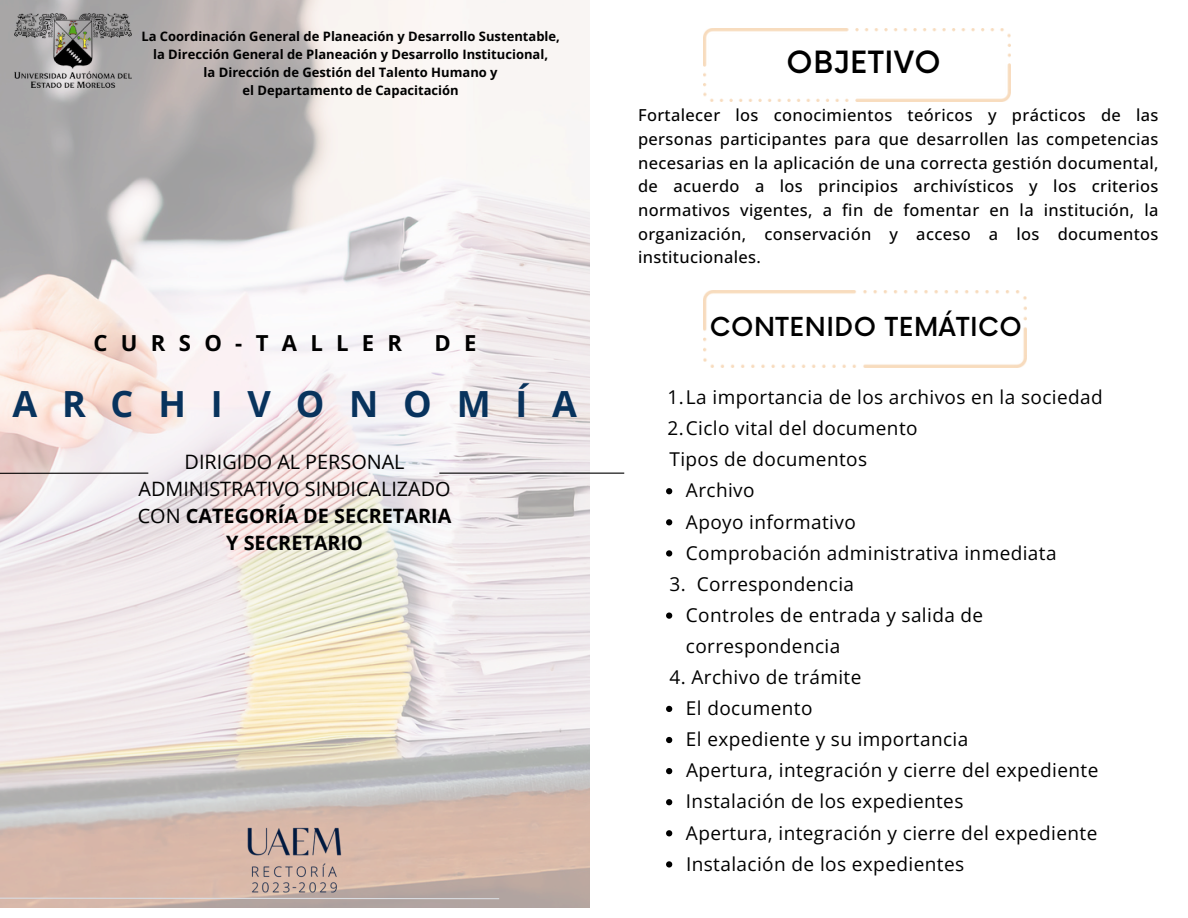
<style>
.page{position:relative;width:1188px;height:918px;background:#fff}
.page>*{position:absolute;margin:0;border:0;box-sizing:border-box;transform-origin:0 0}
.t1{font:700 36px "Open Sans";letter-spacing:.69em;color:#08335d}
.t2{font:500 29.85px "Now";letter-spacing:.02em;color:#000}
.t3{font:500 25.5px "Now";letter-spacing:.02em;color:#000}
.t4{font:700 22.05px "Open Sans";letter-spacing:.605em;color:#000}
.t5{font:19.8px/27px "Open Sans";color:#000;text-align:center}
.t6{font:19.05px/31px "Open Sans";letter-spacing:.02em;color:#000}
.t7{font:500 16.5px/23.7px "Open Sans";letter-spacing:.02em;color:#000;text-align:justify}
.t8{font:700 13.05px "Open Sans";color:#000}
.s1{font-weight:700}
</style>
<div class="page">
<img style="left:0;top:0;width:589px;height:907px">
<img style="left:14px;top:13px;width:117px;height:74px">
<svg style="left:0;top:897px;width:500px;height:3px"></svg>
<hr style="left:0;top:473px;width:148px;height:1px;background:#000">
<hr style="left:439px;top:473px;width:185px;height:1px;background:#000">
<img style="left:246px;top:826px;width:97px;height:68px">
<img style="left:703px;top:28px;width:307px;height:73px">
<svg style="left:666px;top:488px;width:6px;height:6px"></svg>
<svg style="left:666px;top:519px;width:6px;height:6px"></svg>
<svg style="left:666px;top:550px;width:6px;height:7px"></svg>
<svg style="left:666px;top:613px;width:6px;height:6px"></svg>
<svg style="left:666px;top:706px;width:6px;height:6px"></svg>
<svg style="left:666px;top:737px;width:6px;height:6px"></svg>
<svg style="left:666px;top:768px;width:6px;height:6px"></svg>
<svg style="left:666px;top:799px;width:6px;height:6px"></svg>
<svg style="left:666px;top:830px;width:6px;height:6px"></svg>
<svg style="left:666px;top:861px;width:6px;height:7px"></svg>
<img style="left:703px;top:291px;width:323px;height:76px">
<p class="t8" style="left:141px;top:27px;width:420px">La Coordinación General de Planeación y Desarrollo Sustentable,</p>
<p class="t8" style="left:153px;top:45px;width:396px">la Dirección General de Planeación y Desarrollo Institucional,</p>
<p class="t8" style="left:204px;top:63px;width:296px">la Dirección de Gestión del Talento Humano y</p>
<p class="t8" style="left:242px;top:81px;width:218px">el Departamento de Capacitación</p>
<p class="t4" style="left:94px;top:327px;width:310px">CURSO-TALLER</p>
<p class="t4" style="left:435px;top:327px;width:44px">D E</p>
<h6 class="t1" style="left:12px;top:379px;width:566px">ARCHIVONOMÍA</h6>
<p class="t5" style="left:138px;top:447px;width:315px">DIRIGIDO AL PERSONAL<br>ADMINISTRATIVO SINDICALIZADO<br>CON <span class="s1">CATEGORÍA DE SECRETARIA<br>Y SECRETARIO</span></p>
<p class="t2" style="left:787px;top:46px;width:155px">OBJETIVO</p>
<p class="t7" style="left:638px;top:103px;width:522px">Fortalecer los conocimientos teóricos y prácticos de las personas participantes para que desarrollen las competencias necesarias en la aplicación de una correcta gestión documental, de acuerdo a los principios archivísticos y los criterios normativos vigentes, a fin de fomentar en la institución, la organización, conservación y acceso a los documentos institucionales.</p>
<h6 class="t3" style="left:710px;top:313px;width:313px">CONTENIDO TEMÁTICO</h6>
<p class="t6" style="left:667px;top:381px;width:437px">1.La importancia de los archivos en la sociedad</p>
<p class="t6" style="left:667px;top:412px;width:252px">2.Ciclo vital del documento</p>
<h4 class="t6" style="left:670px;top:443px;width:199px">Tipos de documentos</h4>
<h5 class="t6" style="left:686px;top:475px;width:70px">Archivo</h5>
<p class="t6" style="left:686px;top:506px;width:171px">Apoyo informativo</p>
<p class="t6" style="left:686px;top:537px;width:372px">Comprobación administrativa inmediata</p>
<p class="t6" style="left:670px;top:568px;width:186px">3. Correspondencia</p>
<h1 class="t6" style="left:686px;top:599px;width:299px">Controles de entrada y salida de correspondencia</h1>
<p class="t6" style="left:670px;top:661px;width:193px">4. Archivo de trámite</p>
<p class="t6" style="left:686px;top:692px;width:128px">El documento</p>
<h2 class="t6" style="left:686px;top:723px;width:284px">El expediente y su importancia</h2>
<p class="t6" style="left:686px;top:754px;width:414px">Apertura, integración y cierre del expediente</p>
<p class="t6" style="left:686px;top:786px;width:279px">Instalación de los expedientes</p>
<h3 class="t6" style="left:686px;top:817px;width:413px">Apertura, integración y cierre del expediente</h3>
<p class="t6" style="left:686px;top:848px;width:280px">Instalación de los expedientes</p>
</div>
